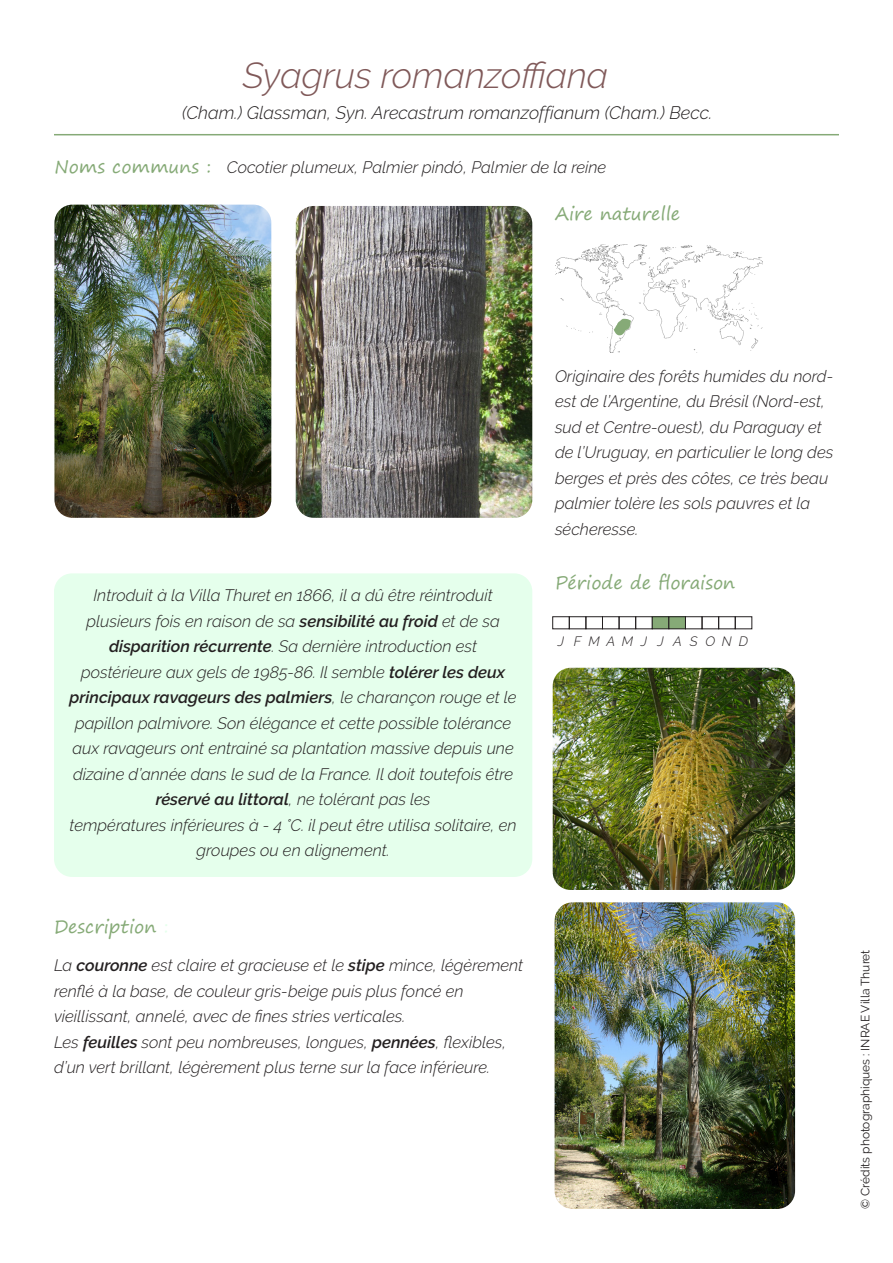
<style>
.page{position:relative;width:893px;height:1263px;background:#fff}
.page>*{position:absolute;margin:0;border:0;box-sizing:border-box;transform-origin:0 0}
.t1{font:italic 300 36px "Raleway";color:#805959}
.t2{font:italic 300 18px "Raleway";color:#231f20}
.t3{font:18px "Segoe Print";color:#86aa77}
.t4{font:italic 300 16.5px/25.5px "Raleway";color:#231f20}
.t5{font:italic 300 13.5px "Raleway";color:#231f20}
.t6{font:12px "Raleway";color:#231f20}
.s1{font-weight:600}
.s2{color:#e5ffec}
</style>
<div class="page">
<img style="left:54px;top:205px;width:217px;height:313px">
<img style="left:555px;top:902px;width:240px;height:307px">
<div style="left:54px;top:573px;width:478px;height:304px;background:#e5ffec;border-radius:18px"></div>
<hr style="left:54px;top:134px;width:785px;height:1px;background:#86aa77">
<img style="left:553px;top:668px;width:242px;height:222px">
<img style="left:555px;top:244px;width:207px;height:109px">
<div style="left:552px;top:616px;width:17px;height:13px;border:1px solid #231f20"></div>
<div style="left:569px;top:616px;width:17px;height:13px;border:1px solid #231f20"></div>
<div style="left:586px;top:616px;width:17px;height:13px;border:1px solid #231f20"></div>
<div style="left:602px;top:616px;width:17px;height:13px;border:1px solid #231f20"></div>
<div style="left:619px;top:616px;width:17px;height:13px;border:1px solid #231f20"></div>
<div style="left:635px;top:616px;width:17px;height:13px;border:1px solid #231f20"></div>
<div style="left:652px;top:617px;width:17px;height:12px;background:#86aa77"></div>
<div style="left:652px;top:616px;width:17px;height:13px;border:1px solid #231f20"></div>
<div style="left:669px;top:617px;width:16px;height:12px;background:#86aa77"></div>
<div style="left:669px;top:616px;width:17px;height:13px;border:1px solid #231f20"></div>
<div style="left:685px;top:616px;width:17px;height:13px;border:1px solid #231f20"></div>
<div style="left:702px;top:616px;width:17px;height:13px;border:1px solid #231f20"></div>
<div style="left:718px;top:616px;width:17px;height:13px;border:1px solid #231f20"></div>
<div style="left:735px;top:616px;width:17px;height:13px;border:1px solid #231f20"></div>
<svg style="left:614px;top:319px;width:17px;height:17px"></svg>
<img style="left:296px;top:206px;width:236px;height:312px">
<p class="t1" style="left:243px;top:54px;width:367px">Syagrus romanzoffiana</p>
<p class="t2" style="left:182px;top:102px;width:532px">(Cham.) Glassman, Syn. Arecastrum romanzoffianum (Cham.) Becc.</p>
<p class="t3" style="left:54px;top:150px;width:159px">Noms communs :</p>
<p class="t4" style="left:227px;top:154px;width:381px">Cocotier plumeux, Palmier pindó, Palmier de la reine</p>
<p class="t3" style="left:555px;top:198px;width:127px">Aire naturelle</p>
<p class="t4" style="left:93px;top:583px;width:401px">Introduit à la Villa Thuret en 1866, il a dû être réintroduit</p>
<p class="t4" style="left:86px;top:608px;width:415px;text-align:center">plusieurs fois en raison de sa <span class="s1">sensibilité au froid</span> et de sa <span class="s1">disparition récurrente</span>. Sa dernière introduction est</p>
<p class="t4" style="left:81px;top:659px;width:425px">postérieure aux gels de 1985-86. Il semble <span class="s1">tolérer les deux</span></p>
<p class="t4" style="left:70px;top:685px;width:449px;text-align:center"><span class="s1">principaux ravageurs des palmiers</span>, le charançon rouge et le papillon palmivore. Son élégance et cette possible tolérance aux ravageurs ont entrainé sa plantation massive depuis une dizaine d’année dans le sud de la France. Il doit toutefois être <span class="s1">réservé au littoral</span>, ne tolérant pas les</p>
<p class="t4" style="left:70px;top:812px;width:449px;text-align:center">températures inférieures à - 4 °C. il peut être utilisa solitaire, en groupes ou en alignement.</p>
<p class="t3" style="left:54px;top:911px;width:116px">Description <span class="s2">:</span></p>
<p class="t4" style="left:54px;top:952px;width:471px">La <span class="s1">couronne</span> est claire et gracieuse et le <span class="s1">stipe</span> mince, légèrement renflé à la base, de couleur gris-beige puis plus foncé en</p>
<p class="t4" style="left:54px;top:1003px;width:353px">vieillissant, annelé, avec de fines stries verticales.</p>
<p class="t4" style="left:54px;top:1029px;width:454px">Les <span class="s1">feuilles</span> sont peu nombreuses, longues, <span class="s1">pennées</span>, flexibles, d’un vert brillant, légèrement plus terne sur la face inférieure.</p>
<p class="t4" style="left:555px;top:363px;width:280px">Originaire des forêts humides du nord&shy;est de l’Argentine, du Brésil (Nord-est, sud et Centre-ouest), du Paraguay et de l’Uruguay, en particulier le long des berges et près des côtes, ce très beau palmier tolère les sols pauvres et la sécheresse.</p>
<p class="t3" style="left:555px;top:566px;width:182px">Période de floraison</p>
<p class="t5" style="left:558px;top:633px;width:8px">J</p>
<p class="t5" style="left:574px;top:633px;width:9px">F</p>
<p class="t5" style="left:588px;top:633px;width:13px">M</p>
<p class="t5" style="left:607px;top:633px;width:10px">A</p>
<p class="t5" style="left:622px;top:633px;width:13px">M</p>
<p class="t5" style="left:641px;top:633px;width:8px">J</p>
<p class="t5" style="left:657px;top:633px;width:8px">J</p>
<p class="t5" style="left:673px;top:633px;width:10px">A</p>
<p class="t5" style="left:690px;top:633px;width:9px">S</p>
<p class="t5" style="left:705px;top:633px;width:11px">O</p>
<p class="t5" style="left:722px;top:633px;width:12px">N</p>
<p class="t5" style="left:739px;top:633px;width:11px">D</p>
<p class="t6" style="left:858px;top:1209px;width:261px;rotate:-90deg">© Crédits photographiques : INRAE Villa Thuret</p>
</div>
